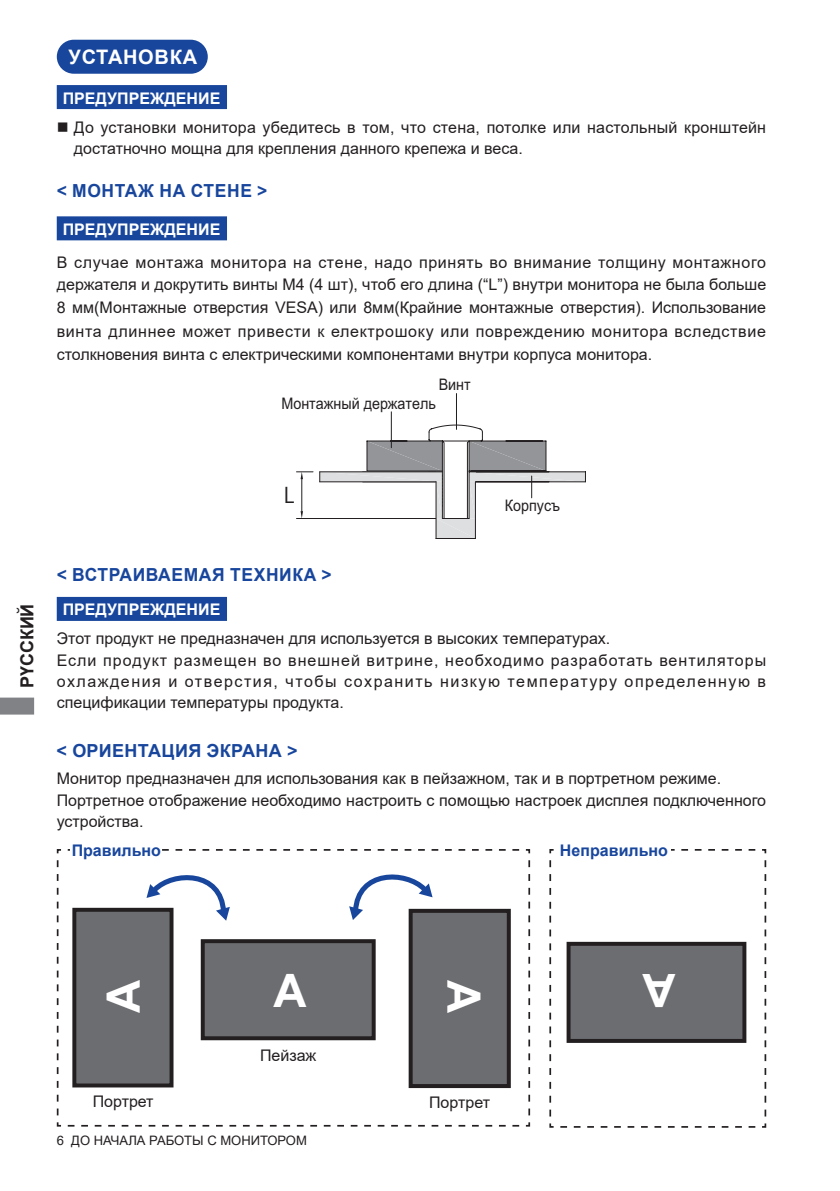
<style>
.page{position:relative;width:840px;height:1191px;background:#fff}
.page>*{position:absolute;margin:0;border:0;box-sizing:border-box;transform-origin:0 0}
.t1{font:700 46px "Arial";color:#fff}
.t2{font:21.2px "Koz Go Pro Regular 90 msp RKSJ H";color:#231f20}
.t3{font:700 20px "Arial";letter-spacing:.035em;color:#fff}
.t4{font:700 18px "Arial";letter-spacing:.035em;color:#18469d}
.t5{font:700 18px "Arial";letter-spacing:.015em;color:#18469d}
.t6{font:700 18px "Arial";color:#231f20}
.t7{font:16px/23px "Arial";color:#231f20}
.t8{font:16px/21.2px "Arial";letter-spacing:.06em;color:#231f20}
.t9{font:700 16px "Arial";color:#fff}
.t10{font:16px "Arial";color:#231f20;scale:.9 1}
.t11{font:700 16px "Arial";color:#18469d}
.t12{font:13px "Arial";color:#231f20}
</style>
<div class="page">
<svg style="left:0;top:697px;width:34px;height:17px"></svg>
<svg style="left:296px;top:393px;width:161px;height:126px"></svg>
<svg style="left:300px;top:472px;width:3px;height:7px"></svg>
<svg style="left:300px;top:511px;width:3px;height:7px"></svg>
<svg style="left:319px;top:424px;width:266px;height:115px"></svg>
<div style="left:58px;top:41px;width:149px;height:32px;background:#18469d;border-radius:16px"></div>
<div style="left:57px;top:40px;width:151px;height:34px;border:2px solid #18469d;border-radius:16px"></div>
<svg style="left:549px;top:849px;width:217px;height:279px"></svg>
<div style="left:568px;top:943px;width:176px;height:98px;background:#6c6d70"></div>
<div style="left:566px;top:941px;width:180px;height:102px;border:4px solid #231f20"></div>
<div style="left:556px;top:842px;width:114px;height:19px;background:#fff"></div>
<svg style="left:56px;top:849px;width:474px;height:278px"></svg>
<div style="left:203px;top:941px;width:170px;height:97px;background:#6c6d70"></div>
<div style="left:201px;top:939px;width:174px;height:101px;border:4px solid #231f20"></div>
<div style="left:410px;top:911px;width:98px;height:175px;background:#6c6d70"></div>
<div style="left:408px;top:909px;width:102px;height:179px;border:4px solid #231f20"></div>
<div style="left:70px;top:842px;width:92px;height:20px;background:#fff"></div>
<div style="left:74px;top:909px;width:97px;height:176px;background:#6c6d70"></div>
<div style="left:72px;top:907px;width:101px;height:180px;border:4px solid #231f20"></div>
<svg style="left:349px;top:874px;width:83px;height:46px"></svg>
<svg style="left:146px;top:875px;width:84px;height:45px"></svg>
<div style="left:57px;top:85px;width:170px;height:24px;background:#18469d;border:2px solid #18469d"></div>
<div style="left:57px;top:216px;width:170px;height:24px;background:#18469d;border:2px solid #18469d"></div>
<div style="left:57px;top:597px;width:170px;height:24px;background:#18469d;border:2px solid #18469d"></div>
<p class="t3" style="left:68px;top:43px;width:130px">УСТАНОВКА</p>
<p class="t9" style="left:63px;top:87px;width:159px">ПРЕДУПРЕЖДЕНИЕ</p>
<p class="t7" style="left:74px;top:116px;width:693px;line-height:21.2px;text-indent:-17px">■ До установки монитора убедитесь в том, что стена, потолке или настольный кронштейн достатночно мощна для крепления данного крепежа и веса.</p>
<p class="t4" style="left:57px;top:178px;width:212px">&lt; МОНТАЖ НА СТЕНЕ &gt;</p>
<p class="t9" style="left:63px;top:218px;width:159px">ПРЕДУПРЕЖДЕНИЕ</p>
<p class="t7" style="left:57px;top:250px;width:710px;text-align:justify">В случае монтажа монитора на стене, надо принять во внимание толщину монтажного держателя и докрутить винты М4 (4 шт), чтоб его длина (“L”) внутри монитора не была больше 8 мм(Монтажные отверстия VESA) или 8мм(Крайние монтажные отверстия). Использование винта длиннее может привести к електрошоку или повреждению монитора вследствие столкновения винта с електрическими компонентами внутри корпуса монитора.</p>
<p class="t10" style="left:438px;top:374px;width:37px">Винт</p>
<p class="t10" style="left:281px;top:393px;width:173px">Монтажный держатель</p>
<p class="t6" style="left:14px;top:688px;width:86px;rotate:-90deg">РҮССКИЙ</p>
<h2 class="t2" style="left:284px;top:481px;width:12px">L</h2>
<p class="t4" style="left:57px;top:562px;width:276px">&lt; ВСТРАИВАЕМАЯ ТЕХНИКА &gt;</p>
<p class="t9" style="left:63px;top:598px;width:159px">ПРЕДУПРЕЖДЕНИЕ</p>
<p class="t10" style="left:504px;top:495px;width:63px">Корпусъ</p>
<p class="t8" style="left:57px;top:628px;width:710px">Этот продукт не предназначен для используется в высоких температурах.<br>Если продукт размещен во внешней витрине, необходимо разработать вентиляторы охлаждения и отверстия, чтобы сохранить низкую температуру определенную в спецификации температуры продукта.</p>
<p class="t5" style="left:57px;top:738px;width:242px">&lt; ОРИЕНТАЦИЯ ЭКРАНА &gt;</p>
<p class="t7" style="left:57px;top:768px;width:710px;line-height:21.2px">Монитор предназначен для использования как в пейзажном, так и в портретном режиме.<br>Портретное отображение необходимо настроить с помощью настроек дисплея подключенного устройства.</p>
<p class="t11" style="left:72px;top:839px;width:91px">Правильно</p>
<p class="t11" style="left:559px;top:839px;width:109px">Неправильно</p>
<h1 class="t1" style="left:91px;top:1013px;width:35px;rotate:-90deg">A</h1>
<p class="t7" style="left:93px;top:1090px;width:62px">Портрет</p>
<p class="t7" style="left:260px;top:1043px;width:58px">Пейзаж</p>
<p class="t12" style="left:57px;top:1131px;width:251px">6 ДО НАЧАЛА РАБОТЫ С МОНИТОРОМ</p>
<h1 class="t1" style="left:496px;top:979px;width:35px;rotate:90deg">A</h1>
<p class="t7" style="left:429px;top:1091px;width:62px">Портрет</p>
<h1 class="t1" style="left:675px;top:1022px;width:35px;rotate:-180deg">A</h1>
</div>
